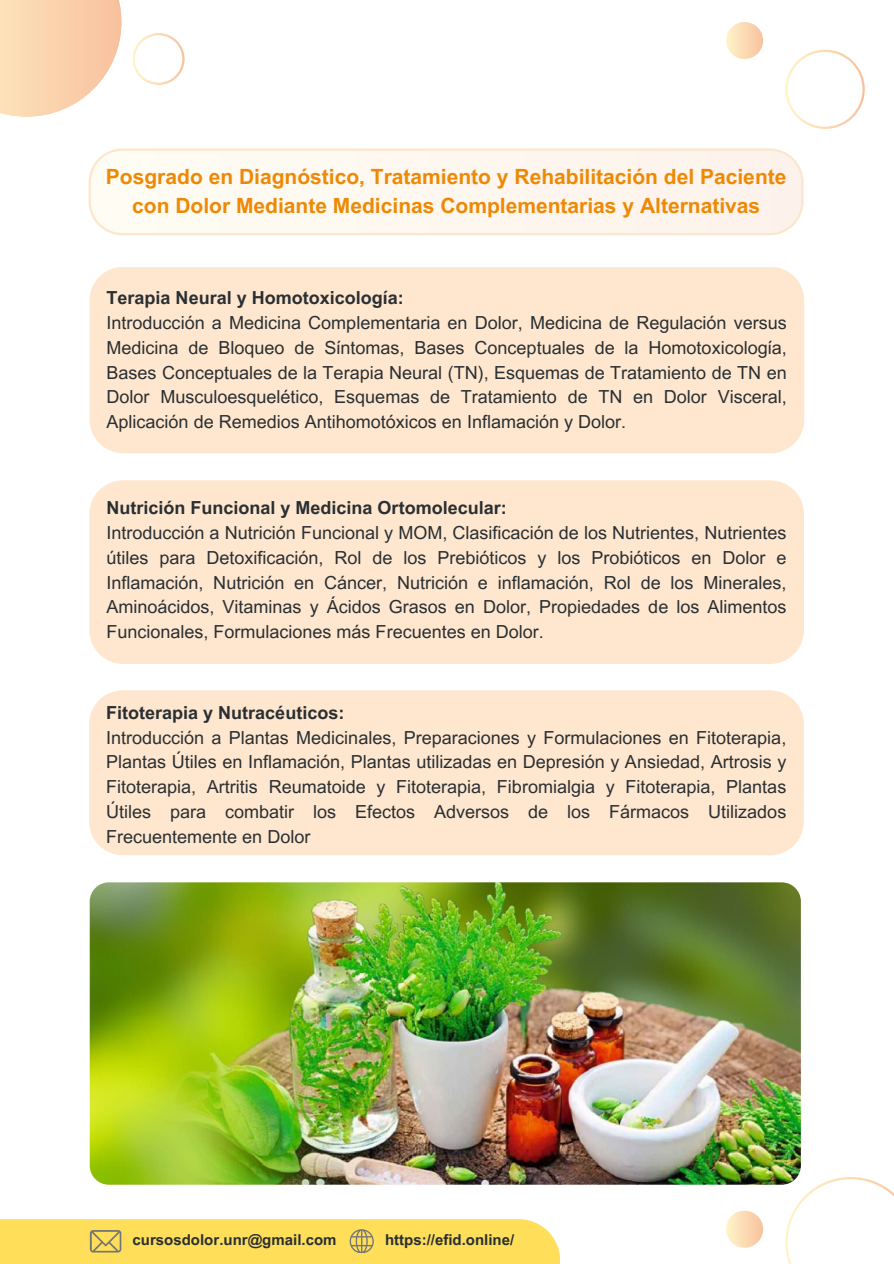
<style>
.page{position:relative;width:894px;height:1264px;background:#fff}
.page>*{position:absolute;margin:0;border:0;box-sizing:border-box;transform-origin:0 0}
.t1{font:700 21px/29.2px "Arial MT Pro";color:#ee8905;text-align:center}
.t2{font:18px/24.8px "Arial MT Pro";color:#292f32;text-align:justify}
.t3{font:700 18px "Arial MT Pro";color:#292f32}
.t4{font:700 15px "Arial MT Pro";color:#292f32}
</style>
<div class="page">
<svg style="left:89px;top:148px;width:714px;height:87px"></svg>
<div style="left:89px;top:267px;width:715px;height:186px;background:#ffe7cf"></div>
<div style="left:89px;top:480px;width:714px;height:184px;background:#ffe7cf"></div>
<div style="left:89px;top:690px;width:714px;height:165px;background:#ffe7cf"></div>
<div style="left:0;top:1219px;width:560px;height:44px;background:#ffde59"></div>
<svg style="left:90px;top:1230px;width:31px;height:22px"></svg>
<svg style="left:349px;top:1229px;width:24px;height:23px"></svg>
<svg style="left:785px;top:1176px;width:108px;height:87px"></svg>
<svg style="left:725px;top:1210px;width:37px;height:37px"></svg>
<svg style="left:0;top:0;width:121px;height:116px;background:#fbd8b7"></svg>
<svg style="left:725px;top:22px;width:37px;height:37px"></svg>
<svg style="left:785px;top:50px;width:79px;height:78px"></svg>
<svg style="left:133px;top:33px;width:51px;height:52px"></svg>
<img style="left:90px;top:882px;width:710px;height:302px;border-radius:19px">
<p class="t1" style="left:106px;top:164px;width:681px">Posgrado en Diagnóstico, Tratamiento y Rehabilitación del Paciente con Dolor Mediante Medicinas Complementarias y Alternativas</p>
<p class="t3" style="left:106px;top:291px;width:299px">Terapia Neural y Homotoxicología:</p>
<p class="t2" style="left:106px;top:313px;width:681px">Introducción a Medicina Complementaria en Dolor, Medicina de Regulación versus Medicina de Bloqueo de Síntomas, Bases Conceptuales de la Homotoxicología, Bases Conceptuales de la Terapia Neural (TN), Esquemas de Tratamiento de TN en Dolor Musculoesquelético, Esquemas de Tratamiento de TN en Dolor Visceral, Aplicación de Remedios Antihomotóxicos en Inflamación y Dolor.</p>
<p class="t3" style="left:106px;top:501px;width:402px">Nutrición Funcional y Medicina Ortomolecular:</p>
<p class="t2" style="left:106px;top:522px;width:681px">Introducción a Nutrición Funcional y MOM, Clasificación de los Nutrientes, Nutrientes útiles para Detoxificación, Rol de los Prebióticos y los Probióticos en Dolor e Inflamación, Nutrición en Cáncer, Nutrición e inflamación, Rol de los Minerales, Aminoácidos, Vitaminas y Ácidos Grasos en Dolor, Propiedades de los Alimentos Funcionales, Formulaciones más Frecuentes en Dolor.</p>
<p class="t3" style="left:106px;top:705px;width:240px">Fitoterapia y Nutracéuticos:</p>
<p class="t2" style="left:106px;top:727px;width:681px">Introducción a Plantas Medicinales, Preparaciones y Formulaciones en Fitoterapia, Plantas Útiles en Inflamación, Plantas utilizadas en Depresión y Ansiedad, Artrosis y Fitoterapia, Artritis Reumatoide y Fitoterapia, Fibromialgia y Fitoterapia, Plantas Útiles para combatir los Efectos Adversos de los Fármacos Utilizados Frecuentemente en Dolor</p>
<p class="t4" style="left:133px;top:1233px;width:205px">cursosdolor.unr@gmail.com</p>
<p class="t4" style="left:385px;top:1233px;width:131px">https://efid.online/</p>
</div>
